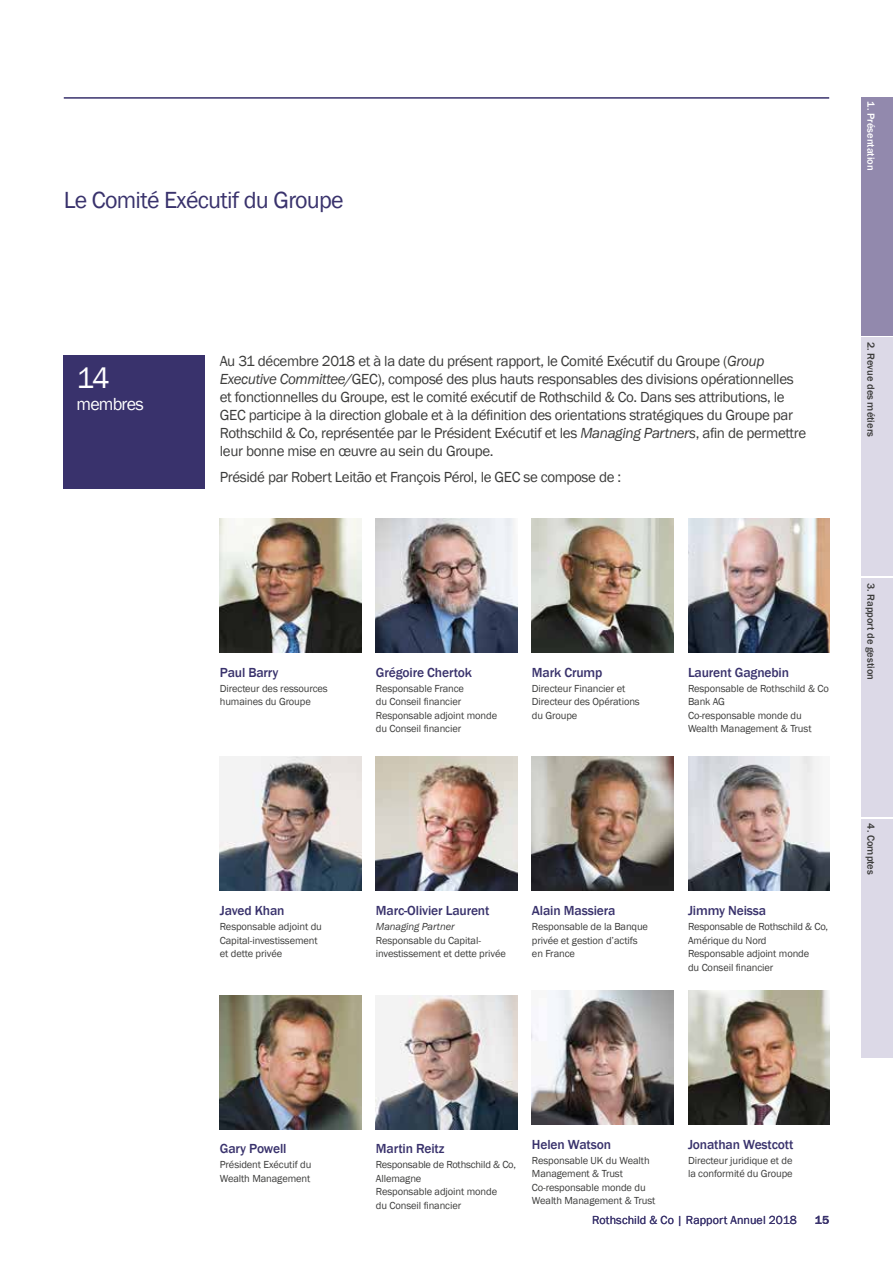
<style>
.page{position:relative;width:893px;height:1263px;background:#fff}
.page>*{position:absolute;margin:0;border:0;box-sizing:border-box;transform-origin:0 0}
.t1{font:30px "Franklin Gothic";color:#fff}
.t2{font:24px "Franklin Gothic";letter-spacing:-.03em;color:#39326c}
.t3{font:18px "Franklin Gothic";letter-spacing:-.045em;color:#fff}
.t4{font:15px/18px "Franklin Gothic";letter-spacing:-.025em;color:#3c3c3b}
.t5{font:500 13.5px "Franklin Gothic";letter-spacing:-.01em;color:#39326c}
.t6{font:12px "Franklin Gothic";letter-spacing:.01em;color:#39326c}
.t7{font:500 12px "Franklin Gothic";color:#39326c}
.t8{font:10.5px/13.5px "Franklin Gothic";letter-spacing:-.01em;color:#3c3c3b}
.t9{font:500 10.5px "Franklin Gothic";color:#3c3c3b}
.t10{font:italic 10.5px "Franklin Gothic";letter-spacing:-.01em;color:#3c3c3b}
.t11{font:500 10.5px "Franklin Gothic";color:#fff}
.s1{font-style:italic}
</style>
<div class="page">
<div style="left:861px;top:97px;width:32px;height:238px;background:#9289ad"></div>
<div style="left:861px;top:819px;width:32px;height:238px;background:#dcd9e7"></div>
<div style="left:861px;top:578px;width:32px;height:239px;background:#dcd9e7"></div>
<div style="left:861px;top:338px;width:32px;height:238px;background:#dcd9e7"></div>
<hr style="left:64px;top:97px;width:765px;height:2px;background:#39326c">
<img style="left:376px;top:519px;width:141px;height:134px">
<img style="left:220px;top:519px;width:141px;height:134px">
<img style="left:532px;top:519px;width:141px;height:134px">
<img style="left:688px;top:519px;width:141px;height:134px">
<img style="left:376px;top:757px;width:141px;height:134px">
<img style="left:376px;top:995px;width:141px;height:134px">
<img style="left:220px;top:757px;width:141px;height:134px">
<img style="left:220px;top:995px;width:141px;height:134px">
<img style="left:532px;top:757px;width:141px;height:134px">
<img style="left:532px;top:991px;width:141px;height:134px">
<img style="left:688px;top:991px;width:141px;height:134px">
<img style="left:688px;top:757px;width:141px;height:134px">
<div style="left:64px;top:355px;width:141px;height:134px;background:#39326c"></div>
<h2 class="t2" style="left:64px;top:185px;width:281px">Le Comité Exécutif du Groupe</h2>
<p class="t11" style="left:877px;top:101px;width:71px;rotate:90deg">1. Présentation</p>
<h1 class="t1" style="left:77px;top:359px;width:35px">14</h1>
<h3 class="t3" style="left:77px;top:393px;width:69px">membres</h3>
<p class="t4" style="left:220px;top:352px;width:588px">Au 31 décembre 2018 et à la date du présent rapport, le Comité Exécutif du Groupe (<span class="s1">Group Executive Committee/</span>GEC), composé des plus hauts responsables des divisions opérationnelles et fonctionnelles du Groupe, est le comité exécutif de Rothschild &amp; Co. Dans ses attributions, le GEC participe à la direction globale et à la définition des orientations stratégiques du Groupe par Rothschild &amp; Co, représentée par le Président Exécutif et les <span class="s1">Managing Partners</span>, afin de permettre leur bonne mise en œuvre au sein du Groupe.</p>
<h3 class="t4" style="left:220px;top:468px;width:403px">Présidé par Robert Leitão et François Pérol, le GEC se compose de :</h3>
<p class="t9" style="left:877px;top:342px;width:96px;rotate:90deg">2. Revue des métiers</p>
<p class="t5" style="left:220px;top:664px;width:60px">Paul Barry</p>
<p class="t8" style="left:220px;top:682px;width:109px">Directeur des ressources humaines du Groupe</p>
<p class="t5" style="left:220px;top:902px;width:66px">Javed Khan</p>
<p class="t8" style="left:220px;top:920px;width:104px">Responsable adjoint du<br>Capital-investissement et dette privée</p>
<p class="t5" style="left:376px;top:664px;width:97px">Grégoire Chertok</p>
<p class="t8" style="left:376px;top:682px;width:123px">Responsable France<br>du Conseil financier<br>Responsable adjoint monde du Conseil financier</p>
<p class="t5" style="left:532px;top:664px;width:72px">Mark Crump</p>
<p class="t8" style="left:532px;top:682px;width:109px">Directeur Financier et<br>Directeur des Opérations du Groupe</p>
<p class="t5" style="left:376px;top:902px;width:115px">Marc-Olivier Laurent</p>
<p class="t10" style="left:376px;top:920px;width:80px">Managing Partner</p>
<p class="t8" style="left:376px;top:933px;width:131px">Responsable du Capital&shy;investissement et dette privée</p>
<p class="t5" style="left:532px;top:902px;width:85px">Alain Massiera</p>
<p class="t8" style="left:532px;top:920px;width:118px">Responsable de la Banque privée et gestion d’actifs en France</p>
<p class="t5" style="left:688px;top:664px;width:103px">Laurent Gagnebin</p>
<p class="t8" style="left:688px;top:682px;width:142px">Responsable de Rothschild &amp; Co<br>Bank AG<br>Co-responsable monde du<br>Wealth Management &amp; Trust</p>
<p class="t5" style="left:688px;top:902px;width:80px">Jimmy Neissa</p>
<p class="t8" style="left:688px;top:920px;width:142px">Responsable de Rothschild &amp; Co,<br>Amérique du Nord<br>Responsable adjoint monde<br>du Conseil financier</p>
<p class="t9" style="left:877px;top:583px;width:98px;rotate:90deg">3. Rapport de gestion</p>
<p class="t9" style="left:877px;top:823px;width:53px;rotate:90deg">4. Comptes</p>
<p class="t5" style="left:220px;top:1140px;width:68px">Gary Powell</p>
<p class="t8" style="left:220px;top:1158px;width:93px">Président Exécutif du<br>Wealth Management</p>
<p class="t5" style="left:376px;top:1140px;width:70px">Martin Reitz</p>
<p class="t8" style="left:376px;top:1158px;width:142px">Responsable de Rothschild &amp; Co,<br>Allemagne<br>Responsable adjoint monde<br>du Conseil financier</p>
<p class="t5" style="left:532px;top:1136px;width:81px">Helen Watson</p>
<p class="t8" style="left:532px;top:1154px;width:125px">Responsable UK du Wealth<br>Management &amp; Trust<br>Co-responsable monde du<br>Wealth Management &amp; Trust</p>
<p class="t5" style="left:688px;top:1136px;width:107px">Jonathan Westcott</p>
<p class="t8" style="left:688px;top:1154px;width:106px">Directeur juridique et de la conformité du Groupe</p>
<p class="t6" style="left:592px;top:1213px;width:206px">Rothschild &amp; Co | Rapport Annuel 2018</p>
<p class="t7" style="left:815px;top:1213px;width:16px">15</p>
</div>
